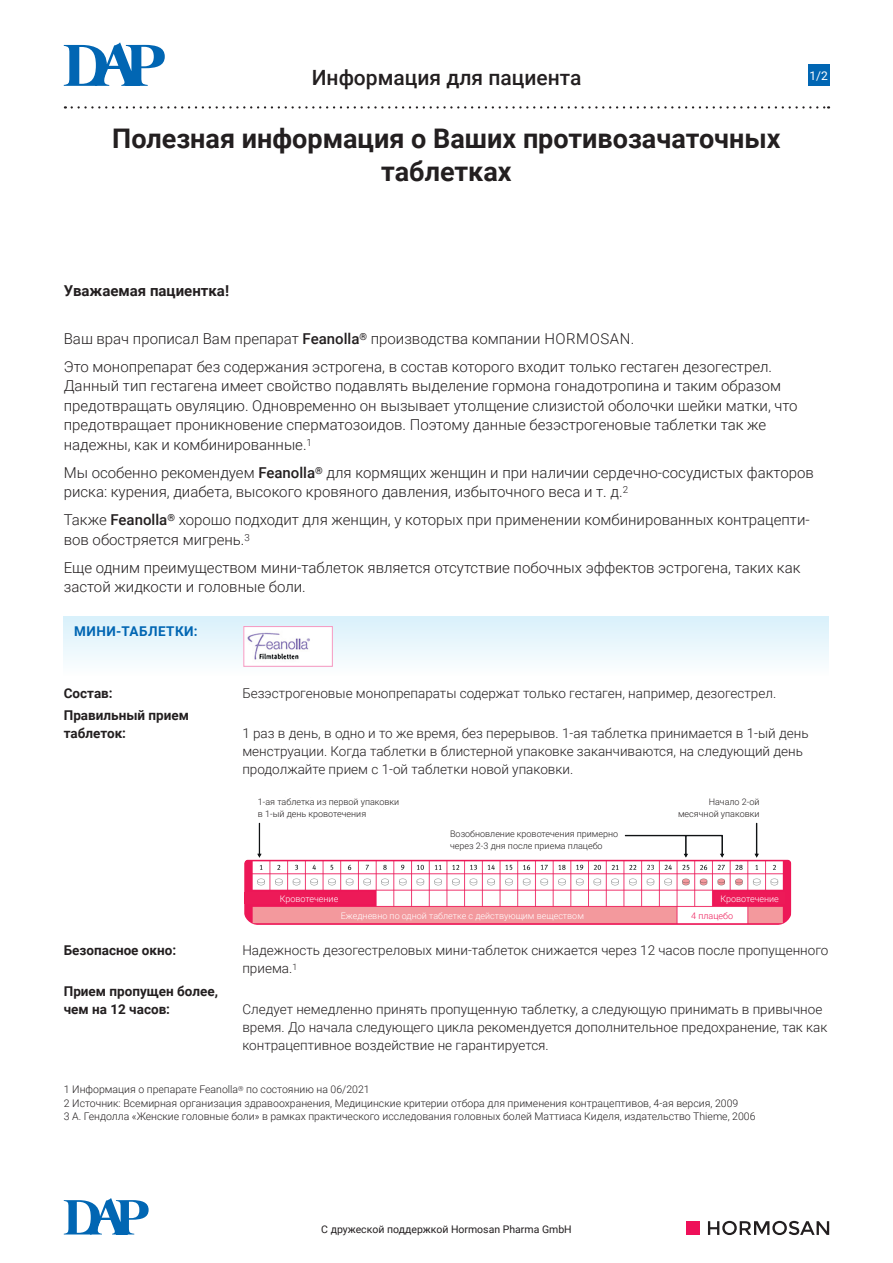
<style>
.page{position:relative;width:893px;height:1263px;background:#fff}
.page>*{position:absolute;margin:0;border:0;box-sizing:border-box;transform-origin:0 0}
.t1{font:700 27px/33px "Roboto";color:#231f20;text-align:center}
.t2{font:500 21px "Roboto";color:#231f20}
.t3{font:300 15px/19.5px "Roboto";color:#231f20}
.t4{font:700 15px "Roboto";color:#231f20}
.t5{font:300 13.5px/18px "Roboto";color:#231f20}
.t6{font:700 13.5px/18px "Roboto";color:#231f20}
.t7{font:700 13.5px "Roboto";letter-spacing:.035em;color:#0166b3}
.t8{font:12px "Roboto";color:#fff}
.t9{font:300 10.5px/13.5px "Roboto";color:#231f20}
.t10{font:10.5px "Roboto";color:#231f20}
.t11{font:300 9px/12px "Roboto";color:#231f20}
.t12{font:300 9px "Roboto";color:#fff}
.t13{font:300 9px "Roboto";color:#ed1a58}
.s1{font-weight:500}
</style>
<div class="page">
<svg style="left:64px;top:43px;width:101px;height:43px"></svg>
<svg style="left:72px;top:106px;width:757px;height:3px"></svg>
<div style="left:64px;top:617px;width:765px;height:59px;background:linear-gradient(to bottom,#d9f0fb,#fdfefe)"></div>
<img style="left:245px;top:628px;width:86px;height:37px">
<div style="left:243px;top:626px;width:90px;height:41px;border:1px solid #f499c2"></div>
<div style="left:808px;top:65px;width:21px;height:21px;background:#0166b3"></div>
<svg style="left:64px;top:1198px;width:85px;height:36px"></svg>
<div style="left:686px;top:1221px;width:14px;height:14px;background:#ee1059"></div>
<svg style="left:708px;top:1221px;width:121px;height:14px"></svg>
<img style="left:244px;top:822px;width:548px;height:103px">
<div style="left:244px;top:892px;width:130px;height:12px;background:#ed1a58"></div>
<div style="left:339px;top:909px;width:247px;height:12px;background:#f3999e"></div>
<div style="left:679px;top:910px;width:66px;height:12px;background:#fff"></div>
<div style="left:715px;top:892px;width:69px;height:12px;background:#ed1a58"></div>
<div style="left:455px;top:814px;width:164px;height:41px;background:#fff"></div>
<div style="left:450px;top:831px;width:173px;height:23px;background:#fff"></div>
<h2 class="t2" style="left:312px;top:63px;width:271px">Информация для пациента</h2>
<h1 class="t1" style="left:112px;top:121px;width:670px">Полезная информация о Ваших противозачаточных таблетках</h1>
<p class="t8" style="left:809px;top:67px;width:20px">1/2</p>
<p class="t4" style="left:64px;top:280px;width:167px">Уважаемая пациентка!</p>
<p class="t3" style="left:64px;top:324px;width:710px;line-height:28px">Ваш врач прописал Вам препарат <span class="s1">Feanolla</span><sup>®</sup> производства компании HORMOSAN.<br>Это монопрепарат без содержания эстрогена, в состав которого входит только гестаген дезогестрел.</p>
<p class="t3" style="left:64px;top:376px;width:735px">Данный тип гестагена имеет свойство подавлять выделение гормона гонадотропина и таким образом предотвращать овуляцию. Одновременно он вызывает утолщение слизистой оболочки шейки матки, что предотвращает проникновение сперматозоидов. Поэтому данные безэстрогеновые таблетки так же надежны, как и комбинированные.<sup>1</sup></p>
<p class="t3" style="left:64px;top:462px;width:751px">Мы особенно рекомендуем <span class="s1">Feanolla</span><sup>®</sup> для кормящих женщин и при наличии сердечно-сосудистых факторов риска: курения, диабета, высокого кровяного давления, избыточного веса и т. д.<sup>2</sup></p>
<p class="t3" style="left:64px;top:510px;width:747px">Также <span class="s1">Feanolla</span><sup>®</sup> хорошо подходит для женщин, у которых при применении комбинированных контрацепти&shy;вов обостряется мигрень.<sup>3</sup></p>
<p class="t3" style="left:64px;top:557px;width:738px">Еще одним преимуществом мини-таблеток является отсутствие побочных эффектов эстрогена, таких как застой жидкости и головные боли.</p>
<p class="t7" style="left:74px;top:622px;width:125px">МИНИ-ТАБЛЕТКИ:</p>
<p class="t6" style="left:64px;top:683px;width:50px">Состав:</p>
<p class="t5" style="left:242px;top:683px;width:535px">Безэстрогеновые монопрепараты содержат только гестаген, например, дезогестрел.</p>
<p class="t6" style="left:64px;top:706px;width:127px">Правильный прием таблеток:</p>
<p class="t5" style="left:242px;top:724px;width:568px">1 раз в день, в одно и то же время, без перерывов. 1-ая таблетка принимается в 1-ый день менструации. Когда таблетки в блистерной упаковке заканчиваются, на следующий день продолжайте прием с 1-ой таблетки новой упаковки.</p>
<p class="t11" style="left:258px;top:795px;width:143px">1-ая таблетка из первой упаковки в 1-ый день кровотечения</p>
<p class="t12" style="left:280px;top:892px;width:60px">Кровотечение</p>
<p class="t11" style="left:450px;top:828px;width:170px">Возобновление кровотечения примерно через 2-3 дня после приема плацебо</p>
<p class="t11" style="left:678px;top:795px;width:83px;text-align:right">Начало 2-ой месячной упаковки</p>
<p class="t12" style="left:720px;top:892px;width:60px">Кровотечение</p>
<p class="t12" style="left:341px;top:909px;width:245px">Ежедневно по одной таблетке с действующим веществом</p>
<p class="t13" style="left:691px;top:910px;width:43px">4 плацебо</p>
<p class="t6" style="left:64px;top:941px;width:114px">Безопасное окно:</p>
<p class="t5" style="left:242px;top:941px;width:588px">Надежность дезогестреловых мини-таблеток снижается через 12 часов после пропущенного приема.<sup>1</sup></p>
<p class="t6" style="left:64px;top:981px;width:156px">Прием пропущен более, чем на 12 часов:</p>
<p class="t5" style="left:242px;top:999px;width:587px">Следует немедленно принять пропущенную таблетку, а следующую принимать в привычное время. До начала следующего цикла рекомендуется дополнительное предохранение, так как контрацептивное воздействие не гарантируется.</p>
<p class="t9" style="left:64px;top:1082px;width:693px">1 Информация о препарате Feanolla<sup>®</sup> по состоянию на 06/2021<br>2 Источник: Всемирная организация здравоохранения, Медицинские критерии отбора для применения контрацептивов, 4-ая версия, 2009<br>3 А. Гендолла «Женские головные боли» в рамках практического исследования головных болей Маттиаса Киделя, издательство Thieme, 2006</p>
<p class="t10" style="left:321px;top:1222px;width:252px">С дружеской поддержкой Hormosan Pharma GmbH</p>
</div>
